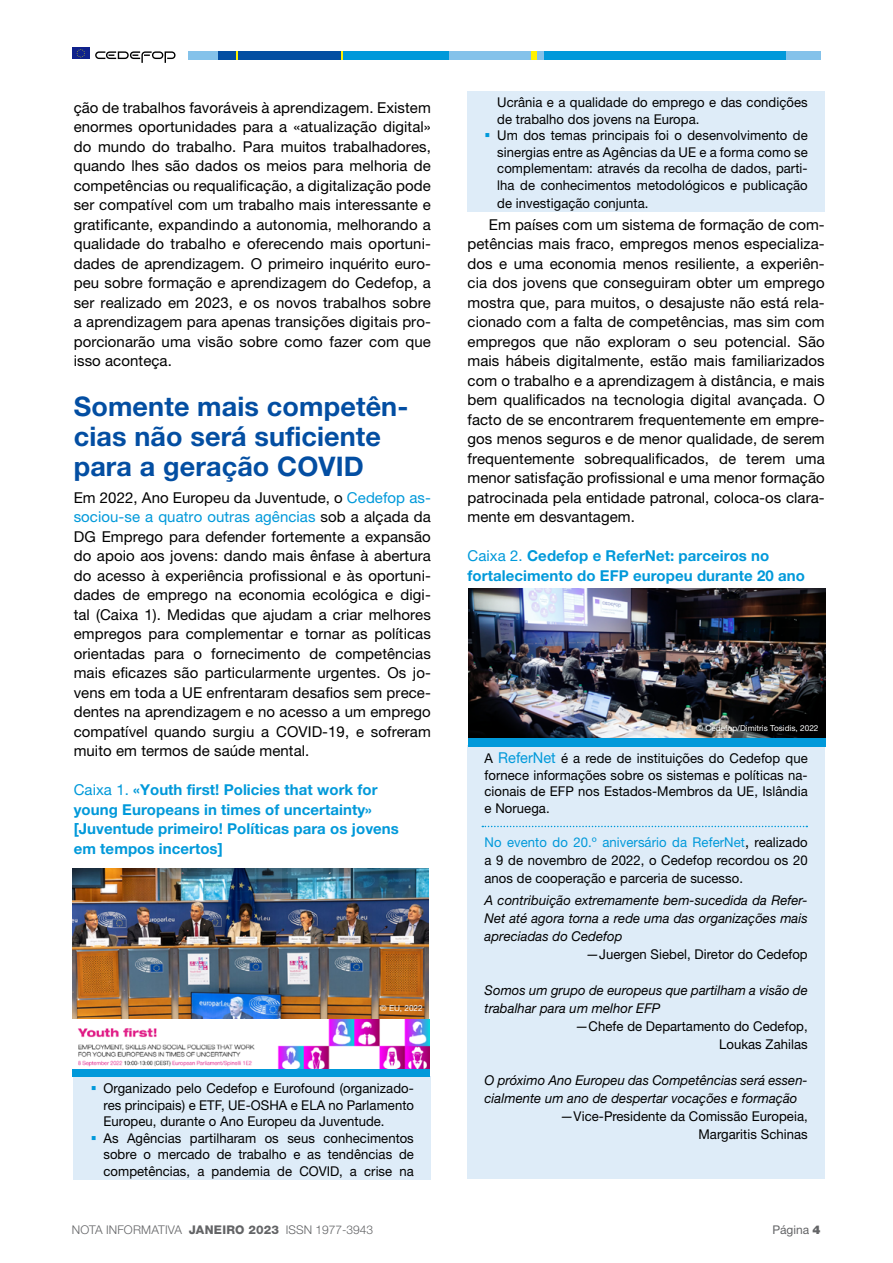
<style>
.page{position:relative;width:893px;height:1263px;background:#fff}
.page>*{position:absolute;margin:0;border:0;box-sizing:border-box;transform-origin:0 0}
.t1{font:700 27px/30px "Helvetica Neue LTW1 G";letter-spacing:.005em;color:#034ea2}
.t2{font:15px/19.5px "Helvetica Neue LTW1 G";letter-spacing:.005em;color:#000;text-align:justify}
.t3{font:700 15px/19.5px "Helvetica Neue LTW1 G";letter-spacing:.005em;color:#0099da}
.t4{font:13.5px/16.5px "Helvetica Neue LTW1 G";letter-spacing:.005em;color:#000}
.t5{font:italic 13.5px "Helvetica Neue LTW1 G";letter-spacing:.005em;color:#000}
.t6{font:300 12px "Helvetica Neue LTW1 G";color:#636466}
.t7{font:12px "Helvetica Neue LTW1 G";color:#636466}
.t8{font:8.25px "Helvetica Neue LTW1 G";color:#fff}
.s1{color:#0099da}
.s2{font-weight:400}
.s3{font-size:15px;color:#0099da}
.s4{font-size:15px}
.s5{font-style:italic}
.s6{font-weight:800}
.s7{font-weight:900}
</style>
<div class="page">
<div style="left:188px;top:51px;width:31px;height:9px;background:#84c2ea"></div>
<div style="left:343px;top:51px;width:106px;height:9px;background:#0099da"></div>
<div style="left:449px;top:51px;width:82px;height:9px;background:#84c2ea"></div>
<div style="left:531px;top:51px;width:6px;height:9px;background:#fff200"></div>
<div style="left:543px;top:51px;width:243px;height:9px;background:#0099da"></div>
<div style="left:537px;top:51px;width:6px;height:9px;background:#84c2ea"></div>
<div style="left:219px;top:51px;width:18px;height:9px;background:#034ea2"></div>
<svg style="left:237px;top:51px;width:2px;height:9px"></svg>
<svg style="left:341px;top:51px;width:2px;height:9px"></svg>
<div style="left:239px;top:51px;width:102px;height:9px;background:#034ea2"></div>
<div style="left:786px;top:51px;width:35px;height:9px;background:#84c2ea"></div>
<div style="left:72px;top:48px;width:17px;height:11px;background:#0f218c"></div>
<svg style="left:77px;top:49px;width:8px;height:9px"></svg>
<svg style="left:95px;top:51px;width:81px;height:12px"></svg>
<div style="left:74px;top:1077px;width:357px;height:53px;background:#deecf8"></div>
<div style="left:74px;top:1126px;width:357px;height:53px;background:#deecf8"></div>
<div style="left:468px;top:91px;width:357px;height:37px;background:#deecf8"></div>
<div style="left:468px;top:124px;width:357px;height:88px;background:#deecf8"></div>
<div style="left:468px;top:745px;width:357px;height:71px;background:#deecf8"></div>
<div style="left:468px;top:813px;width:357px;height:20px;background:#deecf8"></div>
<div style="left:468px;top:829px;width:357px;height:58px;background:#deecf8"></div>
<div style="left:468px;top:887px;width:357px;height:58px;background:#deecf8"></div>
<div style="left:468px;top:941px;width:357px;height:22px;background:#deecf8"></div>
<div style="left:468px;top:959px;width:357px;height:22px;background:#deecf8"></div>
<div style="left:468px;top:977px;width:357px;height:40px;background:#deecf8"></div>
<div style="left:468px;top:1013px;width:357px;height:22px;background:#deecf8"></div>
<div style="left:468px;top:1031px;width:357px;height:22px;background:#deecf8"></div>
<div style="left:468px;top:1049px;width:357px;height:22px;background:#deecf8"></div>
<div style="left:468px;top:1067px;width:357px;height:40px;background:#deecf8"></div>
<div style="left:468px;top:1103px;width:357px;height:22px;background:#deecf8"></div>
<div style="left:468px;top:1121px;width:357px;height:22px;background:#deecf8"></div>
<div style="left:468px;top:1139px;width:357px;height:22px;background:#deecf8"></div>
<div style="left:468px;top:1157px;width:357px;height:22px;background:#deecf8"></div>
<img style="left:72px;top:868px;width:357px;height:201px">
<div style="left:72px;top:1069px;width:357px;height:8px;background:#0099da"></div>
<svg style="left:482px;top:826px;width:325px;height:1px"></svg>
<img style="left:469px;top:589px;width:357px;height:149px">
<div style="left:469px;top:738px;width:357px;height:8px;background:#0099da"></div>
<p class="t2" style="left:74px;top:97px;width:359px">ção de trabalhos favoráveis à aprendizagem. Existem enormes oportunidades para a «atualização digital» do mundo do trabalho. Para muitos trabalhadores, quando lhes são dados os meios para melhoria de competências ou requalificação, a digitalização pode ser compatível com um trabalho mais interessante e gratificante, expandindo a autonomia, melhorando a qualidade do trabalho e oferecendo mais oportuni&shy;dades de aprendizagem. O primeiro inquérito euro&shy;peu sobre formação e aprendizagem do Cedefop, a ser realizado em 2023, e os novos trabalhos sobre a aprendizagem para apenas transições digitais pro&shy;porcionarão uma visão sobre como fazer com que isso aconteça.</p>
<h1 class="t1" style="left:74px;top:391px;width:336px">Somente mais competên&shy;cias não será suficiente para a geração COVID</h1>
<p class="t2" style="left:74px;top:487px;width:359px">Em 2022, Ano Europeu da Juventude, o <span class="s1">Cedefop as&shy;sociou-se a quatro outras agências</span> sob a alçada da DG Emprego para defender fortemente a expansão do apoio aos jovens: dando mais ênfase à abertura do acesso à experiência profissional e às oportuni&shy;dades de emprego na economia ecológica e digi&shy;tal (Caixa 1). Medidas que ajudam a criar melhores empregos para complementar e tornar as políticas orientadas para o fornecimento de competências mais eficazes são particularmente urgentes. Os jo&shy;vens em toda a UE enfrentaram desafios sem prece&shy;dentes na aprendizagem e no acesso a um emprego compatível quando surgiu a COVID-19, e sofreram muito em termos de saúde mental.</p>
<p class="t3" style="left:74px;top:780px;width:327px"><span class="s2">Caixa 1.</span> «Youth first! Policies that work for young Europeans in times of uncertainty» [Juventude primeiro! Políticas para os jovens em tempos incertos]</p>
<p class="t8" style="left:380px;top:1003px;width:44px">© EU, 2022</p>
<p class="t4" style="left:103px;top:1080px;width:312px">Organizado pelo Cedefop e Eurofound (organizado&shy;res principais) e ETF, UE-OSHA e ELA no Parlamento Europeu, durante o Ano Europeu da Juventude.<br>As Agências partilharam os seus conhecimentos sobre o mercado de trabalho e as tendências de competências, a pandemia de COVID, a crise na</p>
<p class="t4" style="left:497px;top:94px;width:312px">Ucrânia e a qualidade do emprego e das condições de trabalho dos jovens na Europa.<br>Um dos temas principais foi o desenvolvimento de sinergias entre as Agências da UE e a forma como se complementam: através da recolha de dados, parti&shy;lha de conhecimentos metodológicos e publicação</p>
<p class="t4" style="left:497px;top:195px;width:153px">de investigação conjunta.</p>
<p class="t2" style="left:468px;top:214px;width:359px;text-indent:21px">Em países com um sistema de formação de com&shy;petências mais fraco, empregos menos especializa&shy;dos e uma economia menos resiliente, a experiên&shy;cia dos jovens que conseguiram obter um emprego mostra que, para muitos, o desajuste não está rela&shy;cionado com a falta de competências, mas sim com empregos que não exploram o seu potencial. São mais hábeis digitalmente, estão mais familiarizados com o trabalho e a aprendizagem à distância, e mais bem qualificados na tecnologia digital avançada. O facto de se encontrarem frequentemente em empre&shy;gos menos seguros e de menor qualidade, de serem frequentemente sobrequalificados, de terem uma menor satisfação profissional e uma menor formação patrocinada pela entidade patronal, coloca-os clara&shy;mente em desvantagem.</p>
<p class="t3" style="left:468px;top:546px;width:339px"><span class="s2">Caixa 2.</span> Cedefop e ReferNet: parceiros no fortalecimento do EFP europeu durante 20 ano</p>
<p class="t8" style="left:697px;top:723px;width:123px">© Cedefop/Dimitris Tosidis, 2022</p>
<p class="t4" style="left:485px;top:750px;width:325px;text-align:justify">A <span class="s3">ReferNet</span> é a rede de instituições do Cedefop que fornece informações sobre os sistemas e políticas na&shy;cionais de EFP nos Estados-Membros da UE, Islândia e Noruega.</p>
<p class="t4" style="left:485px;top:833px;width:325px;line-height:18px;text-align:justify"><span class="s1">No evento do 20.º aniversário da ReferNet</span><span class="s4">,</span> realizado a 9 de novembro de 2022, o Cedefop recordou os 20 anos de cooperação e parceria de sucesso.</p>
<p class="t5" style="left:485px;top:892px;width:325px">A contribuição extremamente bem-sucedida da Refer-</p>
<p class="t5" style="left:485px;top:910px;width:325px">Net até agora torna a rede uma das organizações mais</p>
<p class="t5" style="left:485px;top:928px;width:139px">apreciadas do Cedefop</p>
<p class="t4" style="left:586px;top:946px;width:223px"><span class="s5">—</span>Juergen Siebel, Diretor do Cedefop</p>
<p class="t5" style="left:485px;top:982px;width:325px">Somos um grupo de europeus que partilham a visão de</p>
<p class="t5" style="left:485px;top:1000px;width:177px">trabalhar para um melhor EFP</p>
<p class="t4" style="left:575px;top:1018px;width:234px"><span class="s5">—</span>Chefe de Departamento do Cedefop,</p>
<p class="t4" style="left:719px;top:1036px;width:90px">Loukas Zahilas</p>
<p class="t5" style="left:485px;top:1072px;width:325px">O próximo Ano Europeu das Competências será essen-</p>
<p class="t5" style="left:485px;top:1090px;width:314px">cialmente um ano de despertar vocações e formação</p>
<p class="t4" style="left:560px;top:1108px;width:249px"><span class="s5">—</span>Vice-Presidente da Comissão Europeia,</p>
<p class="t4" style="left:698px;top:1126px;width:111px">Margaritis Schinas</p>
<p class="t6" style="left:72px;top:1223px;width:303px">NOTA INFORMATIVA <span class="s6">JANEIRO 2023</span> ISSN 1977-3943</p>
<p class="t7" style="left:772px;top:1223px;width:50px">Página <span class="s7">4</span></p>
</div>
